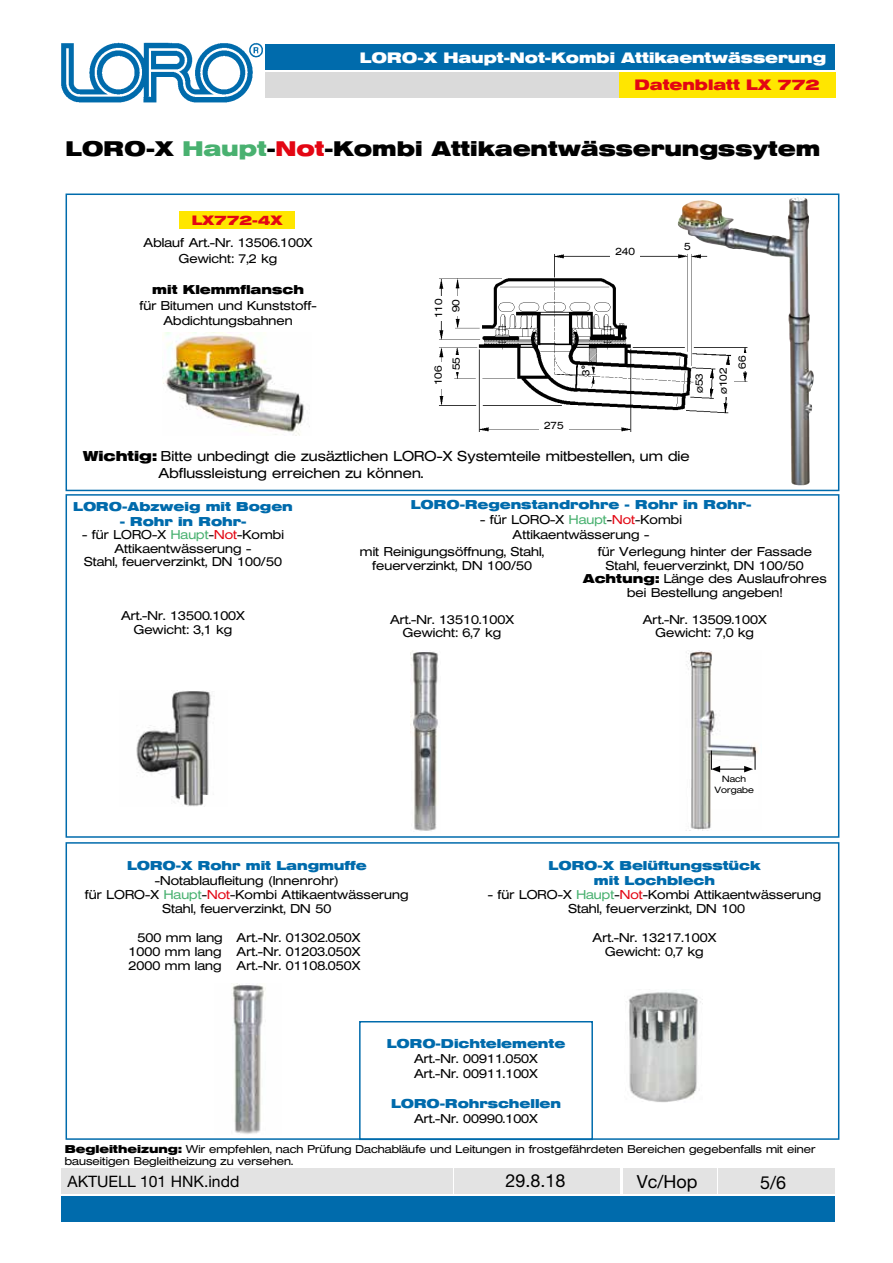
<style>
.page{position:relative;width:893px;height:1263px;background:#fff}
.page>*{position:absolute;margin:0;border:0;box-sizing:border-box;transform-origin:0 0}
.t1{font:700 21px "Helvetica Extended BQ";color:#000}
.t2{font:18px "Helvetica Neue LT Std";color:#000}
.t3{font:15.75px "Helvetica Neue LT Std";color:#000}
.t4{font:700 15px "Helvetica Extended BQ";color:#fff}
.t5{font:700 15px "Helvetica Extended BQ";color:#e30613}
.t6{font:300 14.25px/17.1px "Helvetica Extended BQ";color:#000}
.t7{font:700 13.5px "Helvetica Extended BQ";color:#e30613}
.t8{font:300 12.75px/13.5px "Helvetica Extended BQ";color:#000;text-align:center}
.t9{font:700 12.75px/14.2px "Helvetica Extended BQ";color:#006bac;text-align:center}
.t10{font:700 12.75px "Helvetica Extended BQ";color:#000}
.t11{font:300 11.25px/12px "Helvetica Extended BQ";color:#000}
.t12{font:300 10.5px/17.9px "Helvetica Extended BQ";color:#000}
.t13{font:300 9px/10.8px "Helvetica Extended BQ";color:#000;text-align:center}
.s1{color:#49b170}
.s2{color:#e30613}
.s3{font-weight:700}
</style>
<div class="page">
<div style="left:266px;top:72px;width:569px;height:26px;background:#dadada"></div>
<div style="left:61px;top:1196px;width:774px;height:26px;background:#006bac"></div>
<div style="left:61px;top:1168px;width:391px;height:25px;background:#e3e3e3"></div>
<div style="left:454px;top:1168px;width:166px;height:25px;background:#e3e3e3"></div>
<div style="left:623px;top:1168px;width:93px;height:25px;background:#e3e3e3"></div>
<div style="left:719px;top:1168px;width:116px;height:25px;background:#e3e3e3"></div>
<img style="left:61px;top:42px;width:202px;height:61px">
<div style="left:266px;top:45px;width:569px;height:25px;background:#006bac"></div>
<div style="left:66px;top:193px;width:773px;height:298px;background:#fff;border:2px solid #006bac"></div>
<img style="left:439px;top:254px;width:238px;height:178px">
<img style="left:163px;top:333px;width:147px;height:103px">
<div style="left:66px;top:494px;width:773px;height:344px;background:#fff;border:2px solid #006bac"></div>
<div style="left:66px;top:842px;width:773px;height:298px;background:#fff;border:2px solid #006bac"></div>
<div style="left:539px;top:420px;width:29px;height:16px;background:#fff"></div>
<div style="left:611px;top:246px;width:29px;height:16px;background:#fff"></div>
<div style="left:433px;top:362px;width:18px;height:27px;background:#fff"></div>
<div style="left:451px;top:356px;width:18px;height:16px;background:#fff"></div>
<div style="left:450px;top:296px;width:18px;height:19px;background:#fff"></div>
<div style="left:433px;top:296px;width:18px;height:24px;background:#fff"></div>
<img style="left:136px;top:691px;width:75px;height:115px">
<img style="left:232px;top:984px;width:34px;height:150px">
<img style="left:411px;top:651px;width:27px;height:180px">
<div style="left:359px;top:1021px;width:234px;height:119px;border:2px solid #006bac"></div>
<img style="left:628px;top:990px;width:73px;height:113px">
<div style="left:619px;top:72px;width:217px;height:26px;background:#ffe600"></div>
<img style="left:677px;top:197px;width:136px;height:289px">
<div style="left:180px;top:212px;width:115px;height:17px;background:#ffe600"></div>
<img style="left:686px;top:650px;width:72px;height:181px">
<svg style="left:711px;top:751px;width:45px;height:21px"></svg>
<div style="left:711px;top:774px;width:46px;height:34px;background:#fff"></div>
<p class="t4" style="left:360px;top:49px;width:468px">LORO-X Haupt-Not-Kombi Attikaentwässerung</p>
<p class="t5" style="left:635px;top:77px;width:187px">Datenblatt LX 772</p>
<h1 class="t1" style="left:66px;top:136px;width:756px">LORO-X <span class="s1">Haupt</span>-<span class="s2">Not</span>-Kombi Attikaentwässerungssytem</h1>
<p class="t7" style="left:192px;top:213px;width:92px">LX772-4X</p>
<p class="t8" style="left:144px;top:234px;width:171px;line-height:16.2px">Ablauf Art.-Nr. 13506.100X<br>Gewicht: 7,2 kg</p>
<p class="t10" style="left:152px;top:283px;width:153px">mit Klemmflansch</p>
<p class="t8" style="left:139px;top:298px;width:179px;line-height:15.3px">für Bitumen und Kunststoff-<br>Abdichtungsbahnen</p>
<p class="t12" style="left:430px;top:318px;width:21px;rotate:-90deg">110</p>
<p class="t12" style="left:447px;top:312px;width:15px;rotate:-90deg">90</p>
<p class="t12" style="left:615px;top:243px;width:21px">240</p>
<p class="t12" style="left:684px;top:237px;width:8px">5</p>
<p class="t12" style="left:430px;top:370px;width:15px;text-indent:-15px;rotate:-90deg">106<br>55</p>
<p class="t12" style="left:577px;top:376px;width:12px;rotate:-90deg">3°</p>
<p class="t12" style="left:544px;top:417px;width:21px">275</p>
<p class="t12" style="left:690px;top:393px;width:22px;rotate:-90deg">ø53</p>
<p class="t12" style="left:714px;top:394px;width:28px;rotate:-90deg">ø102</p>
<p class="t6" style="left:158px;top:448px;width:533px;text-indent:-76px"><span class="s3">Wichtig:</span> Bitte unbedingt die zusäztlichen LORO-X Systemteile mitbestellen, um die<br>Abflussleistung erreichen zu können.</p>
<p class="t12" style="left:733px;top:369px;width:15px;rotate:-90deg">66</p>
<p class="t9" style="left:73px;top:499px;width:221px">LORO-Abzweig mit Bogen</p>
<p class="t9" style="left:120px;top:514px;width:128px">- Rohr in Rohr-</p>
<p class="t8" style="left:82px;top:528px;width:203px">- für LORO-X <span class="s1">Haupt</span>-<span class="s2">Not</span>-Kombi<br>Attikaentwässerung -<br>Stahl, feuerverzinkt, DN 100/50</p>
<p class="t8" style="left:121px;top:609px;width:126px">Art.-Nr. 13500.100X<br>Gewicht: 3,1 kg</p>
<p class="t9" style="left:411px;top:498px;width:342px">LORO-Regenstandrohre - Rohr in Rohr-</p>
<p class="t8" style="left:480px;top:512px;width:203px;line-height:14.7px">- für LORO-X <span class="s1">Haupt</span>-<span class="s2">Not</span>-Kombi<br>Attikaentwässerung -</p>
<p class="t8" style="left:360px;top:545px;width:186px">mit Reinigungsöffnung, Stahl, feuerverzinkt, DN 100/50</p>
<p class="t8" style="left:390px;top:613px;width:126px">Art.-Nr. 13510.100X<br>Gewicht: 6,7 kg</p>
<p class="t8" style="left:583px;top:545px;width:246px">für Verlegung hinter der Fassade<br>Stahl, feuerverzinkt, DN 100/50<br><span class="s3">Achtung:</span> Länge des Auslaufrohres bei Bestellung angeben!</p>
<p class="t8" style="left:643px;top:613px;width:126px">Art.-Nr. 13509.100X<br>Gewicht: 7,0 kg</p>
<p class="t13" style="left:714px;top:774px;width:41px">Nach<br>Vorgabe</p>
<p class="t9" style="left:127px;top:859px;width:241px">LORO-X Rohr mit Langmuffe</p>
<p class="t8" style="left:85px;top:873px;width:325px;line-height:14.2px">-Notablaufleitung (Innenrohr)<br>für LORO-X <span class="s1">Haupt</span>-<span class="s2">Not</span>-Kombi Attikaentwässerung<br>Stahl, feuerverzinkt, DN 50</p>
<p class="t8" style="left:129px;top:930px;width:234px;line-height:14.2px;text-align:justify;text-indent:9px">500 mm lang Art.-Nr. 01302.050X 1000 mm lang Art.-Nr. 01203.050X 2000 mm lang Art.-Nr. 01108.050X</p>
<p class="t9" style="left:549px;top:859px;width:213px">LORO-X Belüftungsstück mit Lochblech</p>
<p class="t8" style="left:488px;top:888px;width:335px;line-height:14.2px">- für LORO-X <span class="s1">Haupt</span>-<span class="s2">Not</span>-Kombi Attikaentwässerung<br>Stahl, feuerverzinkt, DN 100</p>
<p class="t8" style="left:592px;top:930px;width:126px;line-height:14.2px">Art.-Nr. 13217.100X<br>Gewicht: 0,7 kg</p>
<p class="t9" style="left:387px;top:1037px;width:180px">LORO-Dichtelemente</p>
<p class="t8" style="left:414px;top:1052px;width:126px;line-height:15px;text-align:left">Art.-Nr. 00911.050X<br>Art.-Nr. 00911.100X</p>
<p class="t9" style="left:391px;top:1097px;width:171px">LORO-Rohrschellen</p>
<p class="t8" style="left:414px;top:1112px;width:126px">Art.-Nr. 00990.100X</p>
<p class="t11" style="left:65px;top:1143px;width:752px"><span class="s3">Begleitheizung:</span> Wir empfehlen, nach Prüfung Dachabläufe und Leitungen in frostgefährdeten Bereichen gegebenfalls mit einer bauseitigen Begleitheizung zu versehen.</p>
<p class="t3" style="left:67px;top:1172px;width:173px">AKTUELL 101 HNK.indd</p>
<h2 class="t2" style="left:505px;top:1170px;width:62px">29.8.18</h2>
<h2 class="t2" style="left:637px;top:1170px;width:62px">Vc/Hop</h2>
<h2 class="t2" style="left:760px;top:1172px;width:28px">5/6</h2>
</div>
